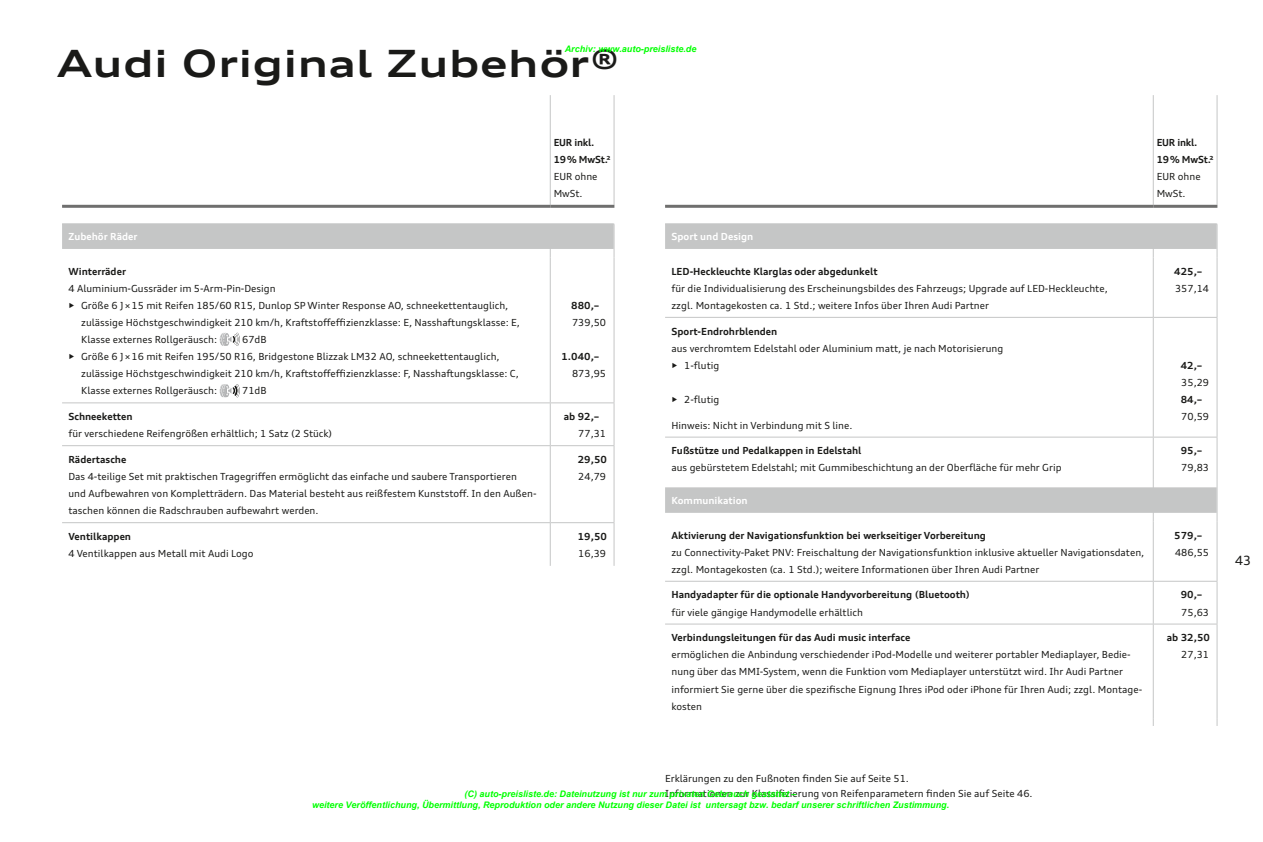
<style>
.page{position:relative;width:1263px;height:842px;background:#fff}
.page>*{position:absolute;margin:0;border:0;box-sizing:border-box;transform-origin:0 0}
.t1{font:700 expanded 37.5px "Audi Type";letter-spacing:.02em;color:#1a1a18}
.t2{font:12.75px "Audi Type";color:#1a1a18}
.t3{font:9.75px/17.1px "Audi Type";color:#1a1a18}
.t4{font:700 9.75px "Audi Type";color:#1a1a18}
.t5{font:700 9.75px "Audi Type";color:#fff}
.t6{font:700 9.75px/17.1px "Audi Type";letter-spacing:-.02em;color:#1a1a18}
.t7{font:italic 700 9px/10.8px "Arial";color:#0f0;text-align:center}
.s1{font-weight:700}
</style>
<div class="page">
<hr style="left:550px;top:95px;width:1px;height:110px;background:#c5c6c6">
<hr style="left:614px;top:95px;width:1px;height:110px;background:#c5c6c6">
<hr style="left:62px;top:205px;width:488px;height:3px;background:#6f6f6e">
<hr style="left:550px;top:205px;width:64px;height:3px;background:#6f6f6e">
<hr style="left:550px;top:225px;width:1px;height:32px;background:#c5c6c6">
<hr style="left:550px;top:257px;width:1px;height:145px;background:#c5c6c6">
<hr style="left:62px;top:402px;width:488px;height:1px;background:#c5c6c6">
<hr style="left:550px;top:402px;width:64px;height:1px;background:#c5c6c6">
<hr style="left:550px;top:403px;width:1px;height:42px;background:#c5c6c6">
<hr style="left:62px;top:445px;width:488px;height:1px;background:#c5c6c6">
<hr style="left:550px;top:445px;width:64px;height:1px;background:#c5c6c6">
<hr style="left:550px;top:446px;width:1px;height:76px;background:#c5c6c6">
<hr style="left:550px;top:523px;width:1px;height:43px;background:#c5c6c6">
<hr style="left:614px;top:225px;width:1px;height:32px;background:#c5c6c6">
<hr style="left:614px;top:257px;width:1px;height:145px;background:#c5c6c6">
<hr style="left:614px;top:403px;width:1px;height:42px;background:#c5c6c6">
<hr style="left:614px;top:446px;width:1px;height:76px;background:#c5c6c6">
<hr style="left:614px;top:523px;width:1px;height:43px;background:#c5c6c6">
<hr style="left:62px;top:522px;width:488px;height:1px;background:#c5c6c6">
<hr style="left:550px;top:522px;width:64px;height:1px;background:#c5c6c6">
<div style="left:62px;top:223px;width:552px;height:26px;background:#c5c6c6"></div>
<svg style="left:220px;top:333px;width:20px;height:13px"></svg>
<svg style="left:220px;top:384px;width:20px;height:14px"></svg>
<hr style="left:1153px;top:95px;width:1px;height:110px;background:#c5c6c6">
<hr style="left:1217px;top:95px;width:1px;height:110px;background:#c5c6c6">
<hr style="left:665px;top:205px;width:488px;height:3px;background:#6f6f6e">
<hr style="left:1153px;top:205px;width:64px;height:3px;background:#6f6f6e">
<hr style="left:1153px;top:225px;width:1px;height:32px;background:#c5c6c6">
<hr style="left:1153px;top:257px;width:1px;height:60px;background:#c5c6c6">
<hr style="left:1153px;top:318px;width:1px;height:119px;background:#c5c6c6">
<hr style="left:1153px;top:437px;width:1px;height:43px;background:#c5c6c6">
<hr style="left:1153px;top:480px;width:1px;height:41px;background:#c5c6c6">
<hr style="left:1153px;top:521px;width:1px;height:60px;background:#c5c6c6">
<hr style="left:1153px;top:582px;width:1px;height:42px;background:#c5c6c6">
<hr style="left:1153px;top:624px;width:1px;height:94px;background:#c5c6c6">
<hr style="left:1217px;top:225px;width:1px;height:32px;background:#c5c6c6">
<hr style="left:1217px;top:480px;width:1px;height:41px;background:#c5c6c6">
<hr style="left:665px;top:317px;width:488px;height:1px;background:#c5c6c6">
<hr style="left:1153px;top:317px;width:64px;height:1px;background:#c5c6c6">
<hr style="left:665px;top:581px;width:488px;height:1px;background:#c5c6c6">
<hr style="left:1153px;top:581px;width:64px;height:1px;background:#c5c6c6">
<hr style="left:665px;top:624px;width:488px;height:1px;background:#c5c6c6">
<hr style="left:1153px;top:624px;width:64px;height:1px;background:#c5c6c6">
<hr style="left:1217px;top:257px;width:1px;height:60px;background:#c5c6c6">
<hr style="left:1217px;top:318px;width:1px;height:119px;background:#c5c6c6">
<hr style="left:1217px;top:437px;width:1px;height:43px;background:#c5c6c6">
<hr style="left:1217px;top:521px;width:1px;height:60px;background:#c5c6c6">
<hr style="left:1217px;top:582px;width:1px;height:42px;background:#c5c6c6">
<hr style="left:1217px;top:624px;width:1px;height:94px;background:#c5c6c6">
<hr style="left:665px;top:437px;width:488px;height:1px;background:#c5c6c6">
<hr style="left:1153px;top:437px;width:64px;height:1px;background:#c5c6c6">
<div style="left:665px;top:223px;width:552px;height:26px;background:#c5c6c6"></div>
<div style="left:665px;top:487px;width:552px;height:26px;background:#c5c6c6"></div>
<p class="t7" style="left:565px;top:44px;width:133px">Archiv: www.auto-preisliste.de</p>
<h1 class="t1" style="left:57px;top:38px;width:563px">Audi Original Zubehör®</h1>
<p class="t5" style="left:68px;top:231px;width:71px">Zubehör Räder</p>
<p class="t4" style="left:68px;top:265px;width:59px">Winterräder</p>
<p class="t3" style="left:68px;top:280px;width:209px">4 Aluminium-Gussräder im 5-Arm-Pin-Design</p>
<p class="t3" style="left:81px;top:297px;width:440px;text-indent:-13px"><span class="s1">•</span> Größe 6 J×15 mit Reifen 185/60 R15, Dunlop SP Winter Response AO, schneekettentauglich, zulässige Höchstgeschwindigkeit 210 km/h, Kraftstoffeffizienzklasse: E, Nasshaftungsklasse: E,<br>Klasse externes Rollgeräusch:</p>
<p class="t3" style="left:242px;top:331px;width:26px">67dB</p>
<p class="t3" style="left:81px;top:348px;width:439px;text-indent:-13px"><span class="s1">•</span> Größe 6 J×16 mit Reifen 195/50 R16, Bridgestone Blizzak LM32 AO, schneekettentauglich, zulässige Höchstgeschwindigkeit 210 km/h, Kraftstoffeffizienzklasse: F, Nasshaftungsklasse: C,<br>Klasse externes Rollgeräusch:</p>
<p class="t3" style="left:242px;top:382px;width:26px">71dB</p>
<p class="t4" style="left:68px;top:410px;width:66px">Schneeketten</p>
<p class="t3" style="left:68px;top:425px;width:265px">für verschiedene Reifengrößen erhältlich; 1 Satz (2 Stück)</p>
<p class="t4" style="left:68px;top:453px;width:59px">Rädertasche</p>
<p class="t3" style="left:68px;top:468px;width:468px">Das 4-teilige Set mit praktischen Tragegriffen ermöglicht das einfache und saubere Transportieren und Aufbewahren von Kompletträdern. Das Material besteht aus reißfestem Kunststoff. In den Außen&shy;taschen können die Radschrauben aufbewahrt werden.</p>
<p class="t4" style="left:68px;top:530px;width:64px">Ventilkappen</p>
<p class="t3" style="left:68px;top:545px;width:187px">4 Ventilkappen aus Metall mit Audi Logo</p>
<p class="t6" style="left:554px;top:134px;width:58px">EUR inkl.<br>19% MwSt.2</p>
<p class="t3" style="left:554px;top:168px;width:45px">EUR ohne<br>MwSt.</p>
<p class="t4" style="left:571px;top:299px;width:29px">880,–</p>
<p class="t3" style="left:572px;top:314px;width:36px">739,50</p>
<p class="t4" style="left:561px;top:350px;width:39px">1.040,–</p>
<p class="t3" style="left:572px;top:365px;width:36px">873,95</p>
<p class="t4" style="left:564px;top:410px;width:37px">ab 92,–</p>
<p class="t3" style="left:578px;top:425px;width:29px">77,31</p>
<p class="t4" style="left:578px;top:453px;width:31px">29,50</p>
<p class="t3" style="left:578px;top:468px;width:29px">24,79</p>
<p class="t4" style="left:578px;top:530px;width:31px">19,50</p>
<p class="t3" style="left:578px;top:545px;width:29px">16,39</p>
<p class="t6" style="left:1157px;top:134px;width:58px">EUR inkl.<br>19% MwSt.2</p>
<p class="t3" style="left:1157px;top:168px;width:45px">EUR ohne<br>MwSt.</p>
<p class="t5" style="left:671px;top:231px;width:83px">Sport und Design</p>
<p class="t4" style="left:671px;top:265px;width:208px">LED-Heckleuchte Klarglas oder abgedunkelt</p>
<p class="t3" style="left:671px;top:280px;width:438px">für die Individualisierung des Erscheinungsbildes des Fahrzeugs; Upgrade auf LED-Heckleuchte, zzgl. Montagekosten ca. 1 Std.; weitere Infos über Ihren Audi Partner</p>
<p class="t4" style="left:671px;top:325px;width:107px">Sport-Endrohrblenden</p>
<p class="t3" style="left:671px;top:339px;width:333px">aus verchromtem Edelstahl oder Aluminium matt, je nach Motorisierung</p>
<p class="t3" style="left:671px;top:357px;width:49px"><span class="s1">•</span> 1-flutig</p>
<p class="t3" style="left:671px;top:391px;width:49px"><span class="s1">•</span> 2-flutig</p>
<p class="t3" style="left:671px;top:416px;width:182px">Hinweis: Nicht in Verbindung mit S line.</p>
<p class="t4" style="left:671px;top:445px;width:191px">Fußstütze und Pedalkappen in Edelstahl</p>
<p class="t3" style="left:671px;top:459px;width:392px">aus gebürstetem Edelstahl; mit Gummibeschichtung an der Oberfläche für mehr Grip</p>
<p class="t5" style="left:671px;top:495px;width:78px">Kommunikation</p>
<p class="t4" style="left:671px;top:529px;width:316px">Aktivierung der Navigationsfunktion bei werkseitiger Vorbereitung</p>
<p class="t3" style="left:671px;top:543px;width:474px">zu Connectivity-Paket PNV: Freischaltung der Navigationsfunktion inklusive aktueller Navigationsdaten, zzgl. Montagekosten (ca. 1 Std.); weitere Informationen über Ihren Audi Partner</p>
<p class="t4" style="left:671px;top:589px;width:300px">Handyadapter für die optionale Handyvorbereitung (Bluetooth)</p>
<p class="t3" style="left:671px;top:603px;width:193px">für viele gängige Handymodelle erhältlich</p>
<p class="t4" style="left:671px;top:631px;width:240px">Verbindungsleitungen für das Audi music interface</p>
<p class="t3" style="left:671px;top:646px;width:472px">ermöglichen die Anbindung verschiedender iPod-Modelle und weiterer portabler Mediaplayer, Bedie&shy;nung über das MMI-System, wenn die Funktion vom Mediaplayer unterstützt wird. Ihr Audi Partner informiert Sie gerne über die spezifische Eignung Ihres iPod oder iPhone für Ihren Audi; zzgl. Montage&shy;kosten</p>
<p class="t4" style="left:1174px;top:265px;width:29px">425,–</p>
<p class="t3" style="left:1175px;top:280px;width:36px">357,14</p>
<p class="t4" style="left:1181px;top:359px;width:23px">42,–</p>
<p class="t3" style="left:1181px;top:374px;width:29px">35,29</p>
<p class="t4" style="left:1181px;top:393px;width:23px">84,–</p>
<p class="t3" style="left:1181px;top:408px;width:29px">70,59</p>
<p class="t4" style="left:1181px;top:445px;width:23px">95,–</p>
<p class="t3" style="left:1181px;top:459px;width:29px">79,83</p>
<p class="t4" style="left:1174px;top:529px;width:29px">579,–</p>
<p class="t3" style="left:1175px;top:543px;width:36px">486,55</p>
<p class="t4" style="left:1181px;top:589px;width:23px">90,–</p>
<p class="t3" style="left:1181px;top:603px;width:29px">75,63</p>
<p class="t4" style="left:1167px;top:631px;width:45px">ab 32,50</p>
<p class="t3" style="left:1181px;top:646px;width:29px">27,31</p>
<h2 class="t2" style="left:1235px;top:552px;width:18px">43</h2>
<p class="t3" style="left:665px;top:772px;width:369px;line-height:14.2px">Erklärungen zu den Fußnoten finden Sie auf Seite 51.<br>Informationen zur Klassifizierung von Reifenparametern finden Sie auf Seite 46.</p>
<p class="t7" style="left:312px;top:789px;width:639px">(C) auto-preisliste.de: Dateinutzung ist nur zum privaten Gebrauch gestattet –<br>weitere Veröffentlichung, Übermittlung, Reproduktion oder andere Nutzung dieser Datei ist untersagt bzw. bedarf unserer schriftlichen Zustimmung.</p>
</div>
